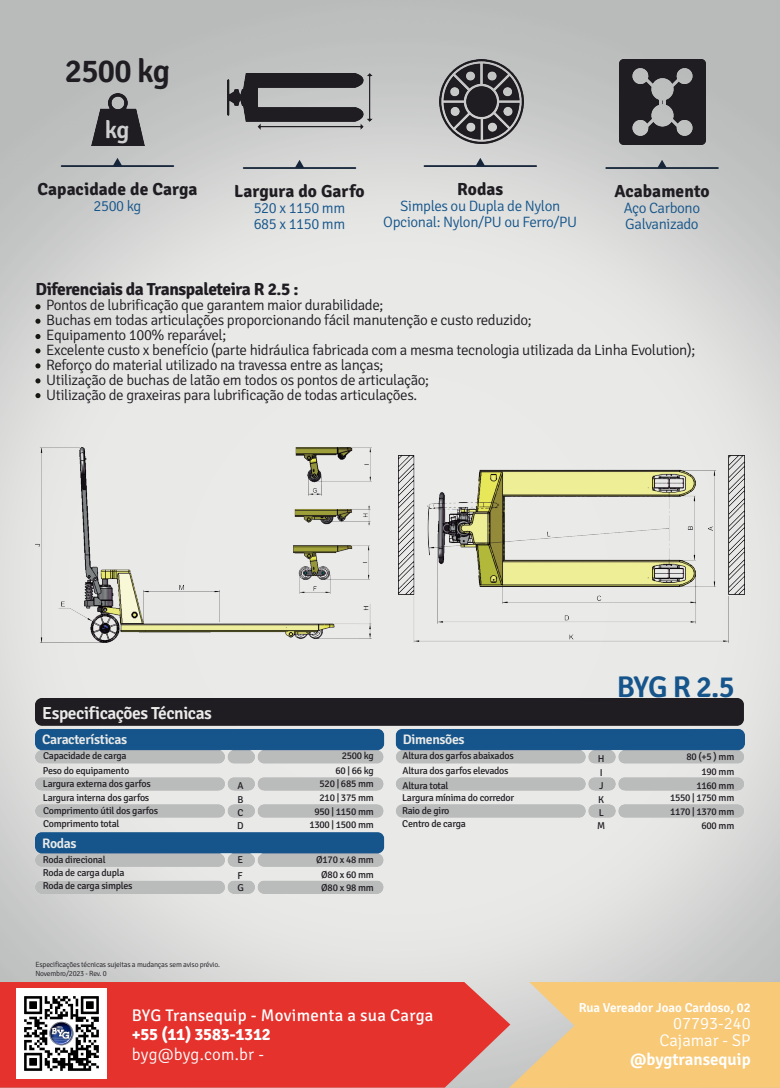
<style>
.page{position:relative;width:780px;height:1088px;background:#fff}
.page>*{position:absolute;margin:0;border:0;box-sizing:border-box;transform-origin:0 0}
.t1{font:600 32.62px "Signika";letter-spacing:-.025em;color:#1f1c22}
.t2{font:600 30px "Signika";color:#15558b}
.t3{font:600 24.5px "Signika";color:#cecece}
.t4{font:700 17.5px "Signika";letter-spacing:-.005em;color:#1f1c22}
.t5{font:700 17.5px "Signika";letter-spacing:-.025em;color:#1f1c22}
.t6{font:600 17.5px "Signika";letter-spacing:-.025em;color:#eaeae8}
.t7{font:300 16.88px/16.9px "Signika";color:#fff;text-align:right}
.t8{font:16.88px "Signika";letter-spacing:.015em;color:#fff}
.t9{font:700 16.88px "Signika";letter-spacing:-.015em;color:#fff}
.t10{font:600 16.88px "Signika";color:#fff}
.t11{font:300 15px/15px "Signika";letter-spacing:-.025em;color:#1f1c22}
.t12{font:300 15px/16.2px "Signika";letter-spacing:-.025em;color:#15558b}
.t13{font:600 15px "Signika";color:#1f1c22}
.t14{font:600 13.75px "Signika";letter-spacing:-.025em;color:#eaeae8}
.t15{font:600 13px "Signika";color:#fff}
.t16{font:10px "Signika";letter-spacing:-.025em;color:#1f1c22}
.t17{font:300 7.5px/9px "Signika";letter-spacing:-.025em;color:#1f1c22}
</style>
<div class="page">
<img style="left:0;top:173px;width:779px;height:809px">
<img style="left:36px;top:235px;width:588px;height:464px">
<img style="left:512px;top:893px;width:200px;height:40px">
<img style="left:510px;top:915px;width:192px;height:13px">
<img style="left:498px;top:893px;width:207px;height:22px">
<img style="left:688px;top:329px;width:24px;height:23px">
<img style="left:688px;top:358px;width:24px;height:24px">
<img style="left:688px;top:390px;width:24px;height:6px">
<img style="left:688px;top:404px;width:24px;height:24px">
<img style="left:407px;top:274px;width:305px;height:27px">
<img style="left:0;top:0;width:779px;height:155px">
<img style="left:35px;top:34px;width:155px;height:156px">
<img style="left:35px;top:699px;width:709px;height:194px">
<img style="left:36px;top:448px;width:336px;height:195px">
<img style="left:398px;top:456px;width:346px;height:187px">
<img style="left:293px;top:448px;width:79px;height:145px">
<svg style="left:35px;top:304px;width:6px;height:5px"></svg>
<svg style="left:35px;top:319px;width:6px;height:5px"></svg>
<svg style="left:35px;top:334px;width:6px;height:5px"></svg>
<svg style="left:35px;top:348px;width:6px;height:5px"></svg>
<svg style="left:35px;top:363px;width:6px;height:5px"></svg>
<svg style="left:35px;top:378px;width:6px;height:5px"></svg>
<svg style="left:35px;top:393px;width:6px;height:5px"></svg>
<svg style="left:423px;top:158px;width:114px;height:9px"></svg>
<img style="left:439px;top:60px;width:84px;height:84px">
<svg style="left:61px;top:158px;width:113px;height:9px"></svg>
<img style="left:91px;top:93px;width:53px;height:52px">
<svg style="left:243px;top:160px;width:113px;height:9px"></svg>
<img style="left:228px;top:74px;width:144px;height:56px">
<svg style="left:605px;top:160px;width:113px;height:9px"></svg>
<img style="left:619px;top:59px;width:86px;height:85px">
<svg style="left:509px;top:982px;width:270px;height:106px;background:#f2ca83"></svg>
<svg style="left:0;top:982px;width:510px;height:105px;background:#e33d38"></svg>
<img style="left:17px;top:1078px;width:88px;height:2px">
<img style="left:17px;top:989px;width:89px;height:89px">
<h1 class="t1" style="left:65px;top:52px;width:106px">2500 kg</h1>
<h3 class="t3" style="left:105px;top:115px;width:26px">kg</h3>
<h3 class="t4" style="left:37px;top:178px;width:161px">Capacidade de Carga</h3>
<h3 class="t12" style="left:93px;top:198px;width:49px">2500 kg</h3>
<h3 class="t4" style="left:234px;top:180px;width:132px">Largura do Garfo</h3>
<h3 class="t12" style="left:254px;top:200px;width:93px">520 x 1150 mm<br>685 x 1150 mm</h3>
<h3 class="t4" style="left:457px;top:178px;width:48px">Rodas</h3>
<h3 class="t12" style="left:383px;top:198px;width:195px;text-align:center">Simples ou Dupla de Nylon<br>Opcional: Nylon/PU ou Ferro/PU</h3>
<h3 class="t4" style="left:614px;top:180px;width:97px">Acabamento</h3>
<h3 class="t12" style="left:623px;top:200px;width:78px">Aço Carbono<br>Galvanizado</h3>
<h3 class="t5" style="left:35px;top:279px;width:264px">Diferenciais da Transpaleteira R 2.5 :</h3>
<p class="t11" style="left:46px;top:298px;width:650px">Pontos de lubrificação que garantem maior durabilidade;<br>Buchas em todas articulações proporcionando fácil manutenção e custo reduzido;<br>Equipamento 100% reparável;<br>Excelente custo x benefício (parte hidráulica fabricada com a mesma tecnologia utilizada da Linha Evolution); Reforço do material utilizado na travessa entre as lanças;<br>Utilização de buchas de latão em todos os pontos de articulação;<br>Utilização de graxeiras para lubrificação de todas articulações.</p>
<h3 class="t13" style="left:553px;top:338px;width:129px">Aplicações Normais</h3>
<h3 class="t6" style="left:42px;top:702px;width:171px">Especificações Técnicas</h3>
<h3 class="t14" style="left:42px;top:731px;width:86px">Características</h3>
<p class="t16" style="left:43px;top:750px;width:85px">Capacidade de carga</p>
<p class="t16" style="left:341px;top:750px;width:34px">2500 kg</p>
<p class="t16" style="left:43px;top:764px;width:88px">Peso do equipamento</p>
<p class="t16" style="left:335px;top:764px;width:40px">60 | 66 kg</p>
<p class="t16" style="left:43px;top:791px;width:108px">Largura interna dos garfos</p>
<p class="t16" style="left:237px;top:793px;width:8px">B</p>
<p class="t16" style="left:319px;top:792px;width:56px">210 | 375 mm</p>
<p class="t16" style="left:43px;top:778px;width:109px">Largura externa dos garfos</p>
<p class="t16" style="left:237px;top:779px;width:8px">A</p>
<p class="t16" style="left:319px;top:778px;width:56px">520 | 685 mm</p>
<p class="t16" style="left:43px;top:805px;width:116px">Comprimento útil dos garfos</p>
<p class="t16" style="left:237px;top:807px;width:8px">C</p>
<p class="t16" style="left:314px;top:805px;width:61px">950 | 1150 mm</p>
<p class="t16" style="left:43px;top:818px;width:78px">Comprimento total</p>
<p class="t16" style="left:237px;top:820px;width:8px">D</p>
<p class="t16" style="left:309px;top:818px;width:66px">1300 | 1500 mm</p>
<h3 class="t14" style="left:42px;top:835px;width:36px">Rodas</h3>
<p class="t16" style="left:43px;top:854px;width:64px">Roda direcional</p>
<p class="t16" style="left:237px;top:854px;width:7px">E</p>
<p class="t16" style="left:316px;top:853px;width:59px">Ø170 x 48 mm</p>
<p class="t16" style="left:43px;top:867px;width:83px">Roda de carga dupla</p>
<p class="t16" style="left:237px;top:869px;width:7px">F</p>
<p class="t16" style="left:321px;top:869px;width:54px">Ø80 x 60 mm</p>
<p class="t16" style="left:43px;top:880px;width:91px">Roda de carga simples</p>
<p class="t16" style="left:237px;top:882px;width:8px">G</p>
<p class="t16" style="left:321px;top:882px;width:54px">Ø80 x 98 mm</p>
<p class="t17" style="left:35px;top:960px;width:186px">Especificações técnicas sujeitas a mudanças sem aviso prévio.<br>Novembro/2023 - Rev. 0</p>
<p class="t17" style="left:35px;top:971px;width:62px">Imagens Ilustrativas</p>
<h2 class="t2" style="left:616px;top:670px;width:119px">BYG R 2.5</h2>
<h3 class="t14" style="left:403px;top:731px;width:63px">Dimensões</h3>
<p class="t16" style="left:402px;top:750px;width:113px">Altura dos garfos abaixados</p>
<p class="t16" style="left:598px;top:752px;width:8px">H</p>
<p class="t16" style="left:686px;top:751px;width:49px">80 (+5 ) mm</p>
<p class="t16" style="left:402px;top:764px;width:107px">Altura dos garfos elevados</p>
<p class="t16" style="left:599px;top:766px;width:4px">I</p>
<p class="t16" style="left:701px;top:766px;width:34px">190 mm</p>
<p class="t16" style="left:402px;top:779px;width:47px">Altura total</p>
<p class="t16" style="left:599px;top:780px;width:6px">J</p>
<p class="t16" style="left:696px;top:779px;width:39px">1160 mm</p>
<p class="t16" style="left:402px;top:791px;width:114px">Largura mínima do corredor</p>
<p class="t16" style="left:598px;top:793px;width:7px">K</p>
<p class="t16" style="left:670px;top:792px;width:66px">1550 | 1750 mm</p>
<p class="t16" style="left:402px;top:805px;width:49px">Raio de giro</p>
<p class="t16" style="left:598px;top:807px;width:7px">L</p>
<p class="t16" style="left:670px;top:805px;width:66px">1170 | 1370 mm</p>
<p class="t16" style="left:402px;top:818px;width:65px">Centro de carga</p>
<p class="t16" style="left:597px;top:820px;width:10px">M</p>
<p class="t16" style="left:701px;top:820px;width:34px">600 mm</p>
<h3 class="t8" style="left:132px;top:1005px;width:303px">BYG Transequip - Movimenta a sua Carga</h3>
<h3 class="t9" style="left:132px;top:1024px;width:140px">+55 (11) 3583-1312</h3>
<h3 class="t7" style="left:132px;top:1046px;width:134px">byg@byg.com.br -</h3>
<h3 class="t15" style="left:578px;top:1000px;width:173px">Rua Vereador Joao Cardoso, 02</h3>
<h3 class="t7" style="left:659px;top:1015px;width:93px">07793-240<br>Cajamar - SP</h3>
<h3 class="t10" style="left:630px;top:1050px;width:122px">@bygtransequip</h3>
</div>
